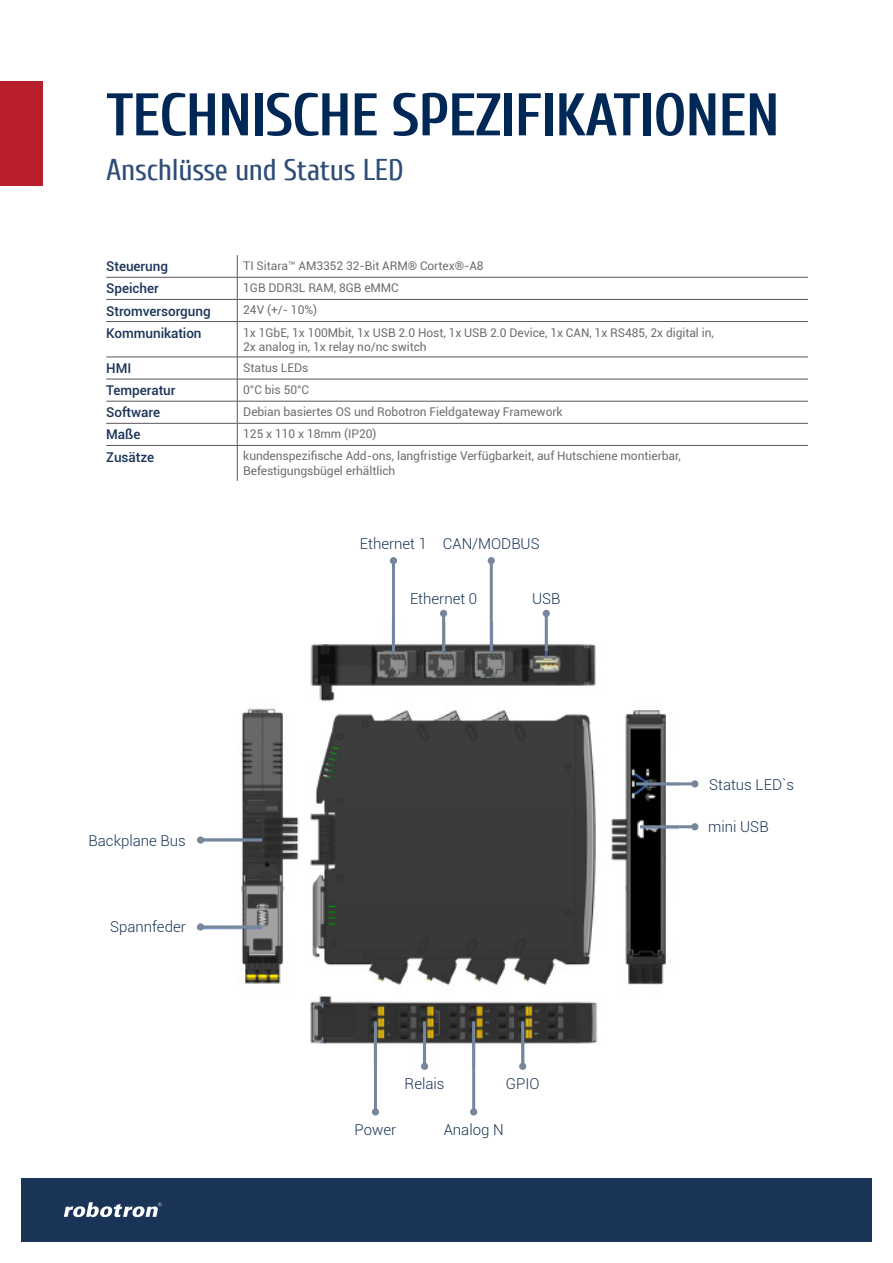
<style>
.page{position:relative;width:893px;height:1263px;background:#fff}
.page>*{position:absolute;margin:0;border:0;box-sizing:border-box;transform-origin:0 0}
.t1{font:700 60px "Cuprum";letter-spacing:-.02em;color:#002856}
.t2{font:30px "Cuprum";letter-spacing:-.01em;color:#2d4d76}
.t3{font:300 15px "Roboto";color:#1a3457}
.t4{font:500 13.5px "Roboto";letter-spacing:-.005em;color:#1a3457}
.t5{font:12px/14.4px "Roboto";letter-spacing:-.005em;color:#706f6f}
</style>
<div class="page">
<div style="left:21px;top:1178px;width:851px;height:63px;background:#1a3457"></div>
<svg style="left:64px;top:1202px;width:98px;height:15px"></svg>
<div style="left:0;top:82px;width:43px;height:104px;background:#b91e2b"></div>
<hr style="left:106px;top:277px;width:131px;height:1px;background:#575756">
<hr style="left:237px;top:277px;width:571px;height:1px;background:#575756">
<hr style="left:106px;top:299px;width:131px;height:1px;background:#575756">
<hr style="left:237px;top:299px;width:571px;height:1px;background:#575756">
<svg style="left:237px;top:255px;width:1px;height:66px"></svg>
<hr style="left:106px;top:321px;width:131px;height:1px;background:#575756">
<hr style="left:237px;top:321px;width:571px;height:1px;background:#575756">
<hr style="left:237px;top:322px;width:1px;height:35px;background:#575756">
<hr style="left:106px;top:357px;width:131px;height:1px;background:#575756">
<hr style="left:237px;top:357px;width:571px;height:1px;background:#575756">
<hr style="left:106px;top:379px;width:131px;height:1px;background:#575756">
<hr style="left:237px;top:379px;width:571px;height:1px;background:#575756">
<hr style="left:106px;top:401px;width:131px;height:1px;background:#575756">
<hr style="left:237px;top:401px;width:571px;height:1px;background:#575756">
<hr style="left:106px;top:423px;width:131px;height:1px;background:#575756">
<hr style="left:237px;top:423px;width:571px;height:1px;background:#575756">
<svg style="left:237px;top:357px;width:1px;height:88px"></svg>
<hr style="left:106px;top:445px;width:131px;height:1px;background:#575756">
<hr style="left:237px;top:445px;width:571px;height:1px;background:#575756">
<hr style="left:237px;top:446px;width:1px;height:35px;background:#575756">
<img style="left:197px;top:622px;width:482px;height:443px">
<hr style="left:392px;top:561px;width:3px;height:90px;background:#76869b">
<div style="left:390px;top:557px;width:7px;height:7px;background:#76869b;border-radius:50%"></div>
<hr style="left:442px;top:613px;width:3px;height:38px;background:#76869b">
<div style="left:440px;top:610px;width:7px;height:7px;background:#76869b;border-radius:50%"></div>
<hr style="left:490px;top:561px;width:3px;height:90px;background:#76869b">
<div style="left:488px;top:557px;width:7px;height:7px;background:#76869b;border-radius:50%"></div>
<hr style="left:545px;top:613px;width:3px;height:38px;background:#76869b">
<div style="left:543px;top:610px;width:7px;height:7px;background:#76869b;border-radius:50%"></div>
<hr style="left:374px;top:1021px;width:3px;height:91px;background:#76869b">
<div style="left:372px;top:1108px;width:7px;height:7px;background:#76869b;border-radius:50%"></div>
<hr style="left:423px;top:1021px;width:3px;height:45px;background:#76869b">
<div style="left:421px;top:1063px;width:7px;height:7px;background:#76869b;border-radius:50%"></div>
<hr style="left:472px;top:1021px;width:3px;height:91px;background:#76869b">
<div style="left:470px;top:1108px;width:7px;height:7px;background:#76869b;border-radius:50%"></div>
<hr style="left:521px;top:1021px;width:3px;height:45px;background:#76869b">
<div style="left:519px;top:1063px;width:7px;height:7px;background:#76869b;border-radius:50%"></div>
<hr style="left:640px;top:825px;width:55px;height:3px;background:#76869b">
<div style="left:691px;top:823px;width:7px;height:7px;background:#76869b;border-radius:50%"></div>
<hr style="left:636px;top:782px;width:59px;height:3px;background:#76869b">
<div style="left:691px;top:780px;width:7px;height:7px;background:#76869b;border-radius:50%"></div>
<hr style="left:201px;top:838px;width:61px;height:3px;background:#76869b">
<div style="left:197px;top:836px;width:7px;height:8px;background:#76869b;border-radius:50%"></div>
<hr style="left:201px;top:925px;width:61px;height:3px;background:#76869b">
<div style="left:197px;top:923px;width:7px;height:7px;background:#76869b;border-radius:50%"></div>
<h1 class="t1" style="left:106px;top:82px;width:675px">TECHNISCHE SPEZIFIKATIONEN</h1>
<h2 class="t2" style="left:106px;top:153px;width:299px">Anschlüsse und Status LED</h2>
<p class="t4" style="left:106px;top:257px;width:63px">Steuerung</p>
<p class="t5" style="left:243px;top:258px;width:242px">TI Sitara™ AM3352 32-Bit ARM® Cortex®-A8</p>
<p class="t4" style="left:106px;top:279px;width:54px">Speicher</p>
<p class="t5" style="left:243px;top:280px;width:157px">1GB DDR3L RAM, 8GB eMMC</p>
<p class="t4" style="left:106px;top:301px;width:106px">Stromversorgung</p>
<p class="t5" style="left:243px;top:302px;width:75px">24V (+/- 10%)</p>
<p class="t4" style="left:106px;top:323px;width:97px">Kommunikation</p>
<p class="t5" style="left:243px;top:325px;width:472px">1x 1GbE, 1x 100Mbit, 1x USB 2.0 Host, 1x USB 2.0 Device, 1x CAN, 1x RS485, 2x digital in,<br>2x analog in, 1x relay no/nc switch</p>
<p class="t4" style="left:106px;top:359px;width:27px">HMI</p>
<p class="t5" style="left:243px;top:360px;width:67px">Status LEDs</p>
<p class="t4" style="left:106px;top:381px;width:71px">Temperatur</p>
<p class="t5" style="left:243px;top:382px;width:67px">0°C bis 50°C</p>
<p class="t4" style="left:106px;top:403px;width:55px">Software</p>
<p class="t5" style="left:243px;top:404px;width:321px">Debian basiertes OS und Robotron Fieldgateway Framework</p>
<p class="t4" style="left:106px;top:425px;width:36px">Maße</p>
<p class="t5" style="left:243px;top:426px;width:135px">125 x 110 x 18mm (IP20)</p>
<p class="t4" style="left:106px;top:447px;width:49px">Zusätze</p>
<p class="t5" style="left:243px;top:448px;width:439px">kundenspezifische Add-ons, langfristige Verfügbarkeit, auf Hutschiene montierbar,<br>Befestigungsbügel erhältlich</p>
<p class="t3" style="left:360px;top:533px;width:69px">Ethernet 1</p>
<p class="t3" style="left:443px;top:533px;width:98px">CAN/MODBUS</p>
<p class="t3" style="left:89px;top:830px;width:99px">Backplane Bus</p>
<p class="t3" style="left:110px;top:917px;width:77px">Spannfeder</p>
<p class="t3" style="left:410px;top:588px;width:69px">Ethernet 0</p>
<p class="t3" style="left:532px;top:588px;width:30px">USB</p>
<p class="t3" style="left:405px;top:1073px;width:42px">Relais</p>
<p class="t3" style="left:506px;top:1073px;width:35px">GPIO</p>
<p class="t3" style="left:355px;top:1120px;width:43px">Power</p>
<p class="t3" style="left:444px;top:1120px;width:61px">Analog N</p>
<p class="t3" style="left:709px;top:774px;width:86px">Status LED`s</p>
<p class="t3" style="left:708px;top:817px;width:62px">mini USB</p>
</div>
